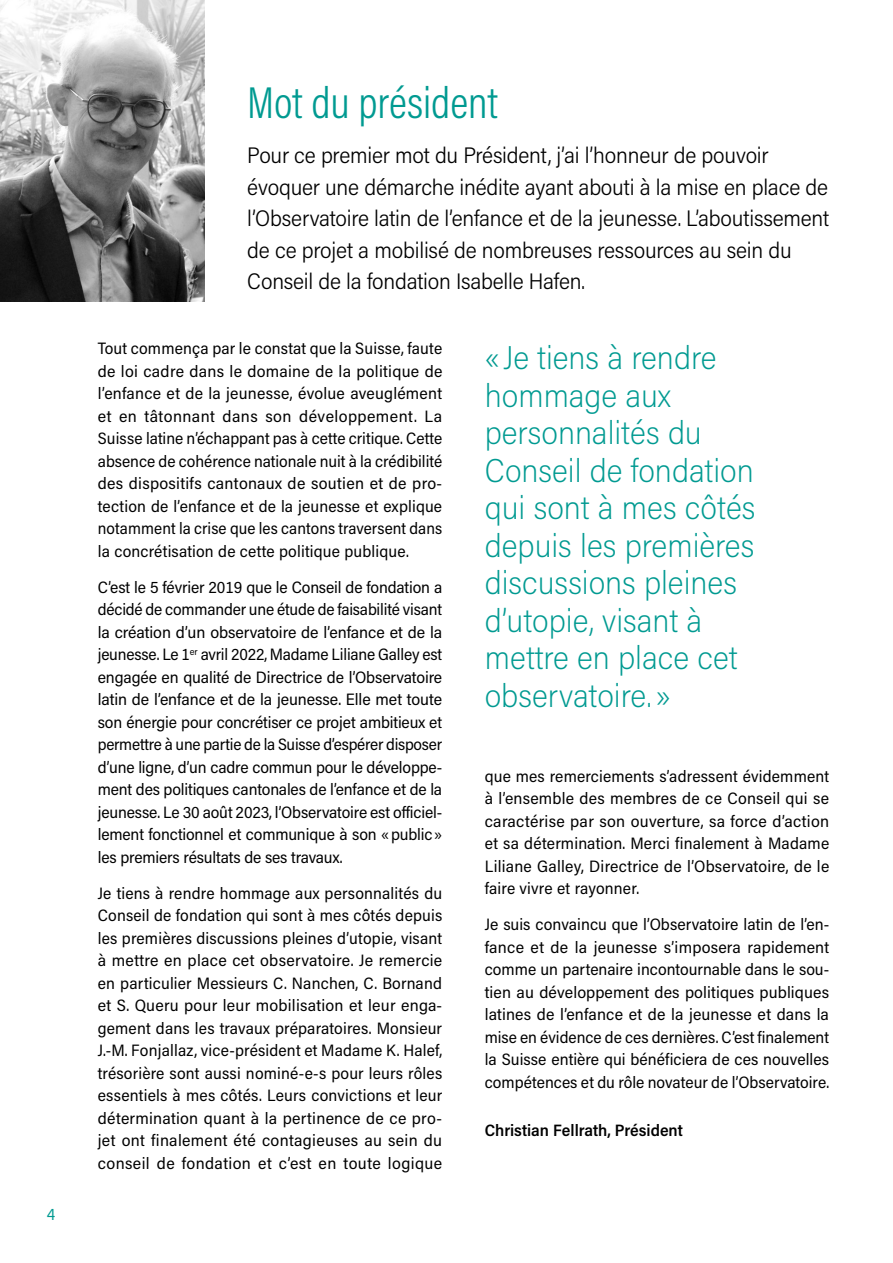
<style>
.page{position:relative;width:893px;height:1263px;background:#fff}
.page>*{position:absolute;margin:0;border:0;box-sizing:border-box;transform-origin:0 0}
.t1{font:300 45px "Acumin Pro Cond";color:#009a91}
.t2{font:200 33px/37.5px "Acumin Pro Semi Cond";color:#009a91}
.t3{font:300 22.5px/31.5px "Acumin Pro Semi Cond";letter-spacing:-.01em;color:#000}
.t4{font:16.5px/22.5px "Acumin Pro Semi Cond";letter-spacing:.01em;color:#000;text-align:justify}
.t5{font:600 16.5px "Acumin Pro Semi Cond";color:#000}
.t6{font:16.5px "Acumin Pro Semi Cond";color:#009a91}
</style>
<div class="page">
<img style="left:0;top:0;width:205px;height:302px">
<p class="t6" style="left:47px;top:1202px;width:10px">4</p>
<h1 class="t1" style="left:247px;top:74px;width:252px">Mot du président</h1>
<p class="t3" style="left:247px;top:139px;width:583px">Pour ce premier mot du Président, j’ai l’honneur de pouvoir évoquer une démarche inédite ayant abouti à la mise en place de l’Observatoire latin de l’enfance et de la jeunesse. L’aboutissement de ce projet a mobilisé de nombreuses ressources au sein du Conseil de la fondation Isabelle Hafen.</p>
<p class="t4" style="left:98px;top:337px;width:346px">Tout commença par le constat que la Suisse, faute de loi cadre dans le domaine de la politique de l’enfance et de la jeunesse, évolue aveuglément et en tâtonnant dans son développement. La Suisse latine n’échappant pas à cette critique. Cette absence de cohérence nationale nuit à la crédibilité des dispositifs cantonaux de soutien et de pro&shy;tection de l’enfance et de la jeunesse et explique notamment la crise que les cantons traversent dans la concrétisation de cette politique publique.</p>
<p class="t4" style="left:98px;top:575px;width:346px">C’est le 5 février 2019 que le Conseil de fondation a décidé de commander une étude de faisabilité visant la création d’un observatoire de l’enfance et de la jeunesse. Le 1<sup>er</sup> avril 2022, Madame Liliane Galley est engagée en qualité de Directrice de l’Observatoire latin de l’enfance et de la jeunesse. Elle met toute son énergie pour concrétiser ce projet ambitieux et permettre à une partie de la Suisse d’espérer disposer d’une ligne, d’un cadre commun pour le développe&shy;ment des politiques cantonales de l’enfance et de la jeunesse. Le 30 août 2023, l’Observatoire est officiel&shy;lement fonctionnel et communique à son «public» les premiers résultats de ses travaux.</p>
<p class="t4" style="left:98px;top:881px;width:346px">Je tiens à rendre hommage aux personnalités du Conseil de fondation qui sont à mes côtés depuis les premières discussions pleines d’utopie, visant à mettre en place cet observatoire. Je remercie en particulier Messieurs C. Nanchen, C. Bornand et S. Queru pour leur mobilisation et leur enga&shy;gement dans les travaux préparatoires. Monsieur J.-M. Fonjallaz, vice-président et Madame K. Halef, trésorière sont aussi nominé-e-s pour leurs rôles essentiels à mes côtés. Leurs convictions et leur détermination quant à la pertinence de ce pro&shy;jet ont finalement été contagieuses au sein du conseil de fondation et c’est en toute logique</p>
<h2 class="t2" style="left:485px;top:338px;width:272px">« Je tiens à rendre hommage aux personnalités du<br>Conseil de fondation qui sont à mes côtés depuis les premières discussions pleines d’utopie, visant à mettre en place cet observatoire. »</h2>
<p class="t4" style="left:485px;top:764px;width:346px">que mes remerciements s’adressent évidemment à l’ensemble des membres de ce Conseil qui se caractérise par son ouverture, sa force d’action et sa détermination. Merci finalement à Madame Liliane Galley, Directrice de l’Observatoire, de le faire vivre et rayonner.</p>
<p class="t4" style="left:485px;top:913px;width:346px">Je suis convaincu que l’Observatoire latin de l’en&shy;fance et de la jeunesse s’imposera rapidement comme un partenaire incontournable dans le sou&shy;tien au développement des politiques publiques latines de l’enfance et de la jeunesse et dans la mise en évidence de ces dernières. C’est finalement la Suisse entière qui bénéficiera de ces nouvelles compétences et du rôle novateur de l’Observatoire.</p>
<p class="t5" style="left:485px;top:1119px;width:200px">Christian Fellrath, Président</p>
</div>
